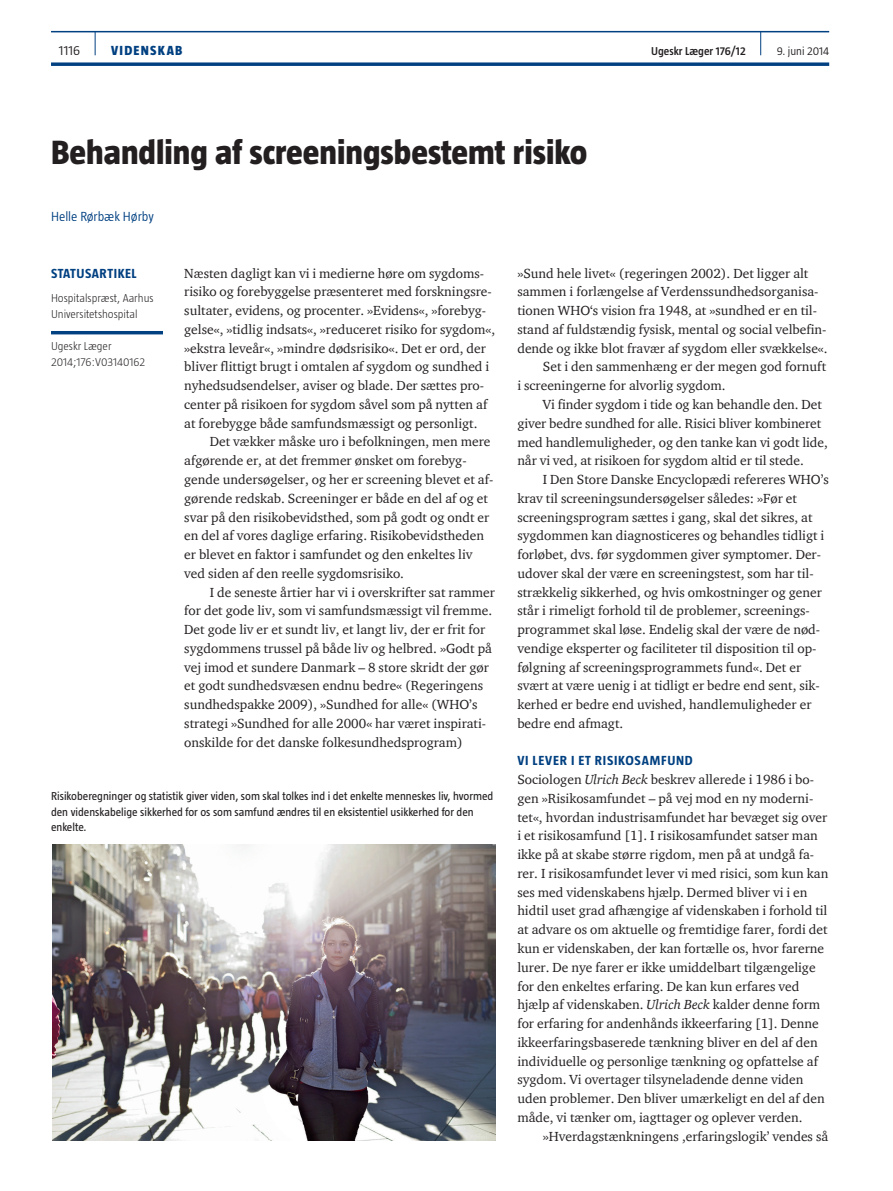
<style>
.page{position:relative;width:893px;height:1191px;background:#fff}
.page>*{position:absolute;margin:0;border:0;box-sizing:border-box;transform-origin:0 0}
.t1{font:800 34.5px "Taz";color:#231f20}
.t2{font:13.5px/18.8px "ITC Charter Com";color:#231f20}
.t3{font:700 13.5px "Taz";letter-spacing:.05em;color:#014081}
.t4{font:300 13.5px "Taz";color:#014081}
.t5{font:800 13.5px "Taz";letter-spacing:.095em;color:#014081}
.t6{font:300 13.5px "Taz";color:#231f20}
.t7{font:11.7px/15.8px "Taz";color:#231f20}
.t8{font:300 11.7px/15.8px "Taz";color:#231f20}
.t9{font:600 11.7px "Taz";color:#231f20}
.t10{font:300 11.7px "Taz";color:#231f20}
.s1{font-style:italic}
</style>
<div class="page">
<hr style="left:51px;top:31px;width:778px;height:1px;background:#014081">
<svg style="left:51px;top:62px;width:778px;height:4px;background:#235991"></svg>
<svg style="left:95px;top:32px;width:1px;height:23px"></svg>
<svg style="left:760px;top:32px;width:1px;height:23px"></svg>
<hr style="left:51px;top:331px;width:112px;height:3px;background:#014081">
<img style="left:52px;top:844px;width:444px;height:296px">
<p class="t6" style="left:59px;top:43px;width:23px">1116</p>
<p class="t5" style="left:111px;top:43px;width:73px">VIDENSKAB</p>
<p class="t9" style="left:651px;top:45px;width:96px">Ugeskr Læger 176/12</p>
<p class="t10" style="left:777px;top:45px;width:54px">9. juni 2014</p>
<h1 class="t1" style="left:51px;top:133px;width:538px">Behandling af screeningsbestemt risiko</h1>
<p class="t4" style="left:51px;top:209px;width:104px">Helle Rørbæk Hørby</p>
<p class="t3" style="left:51px;top:266px;width:87px">STATUSARTIKEL</p>
<p class="t8" style="left:51px;top:290px;width:104px">Hospitalspræst, Aarhus<br>Universitetshospital</p>
<p class="t8" style="left:51px;top:338px;width:96px">Ugeskr Læger<br>2014;176:V03140162</p>
<p class="t2" style="left:184px;top:263px;width:313px">Næsten dagligt kan vi i medierne høre om sygdoms&shy;risiko og forebyggelse præsenteret med forskningsre&shy;sultater, evidens, og procenter. »Evidens«, »forebyg&shy;gelse«, »tidlig indsats«, »reduceret risiko for sygdom«, »ekstra leveår«, »mindre dødsrisiko«. Det er ord, der bliver flittigt brugt i omtalen af sygdom og sundhed i nyhedsudsendelser, aviser og blade. Der sættes pro&shy;center på risikoen for sygdom såvel som på nytten af at forebygge både samfundsmæssigt og personligt.</p>
<p class="t2" style="left:184px;top:432px;width:311px;text-indent:26px">Det vækker måske uro i befolkningen, men mere afgørende er, at det fremmer ønsket om forebyg&shy;gende undersøgelser, og her er screening blevet et af&shy;gørende redskab. Screeninger er både en del af og et svar på den risikobevidsthed, som på godt og ondt er en del af vores daglige erfaring. Risikobevidstheden er blevet en faktor i samfundet og den enkeltes liv ved siden af den reelle sygdomsrisiko.</p>
<p class="t2" style="left:184px;top:582px;width:312px;text-indent:26px">I de seneste årtier har vi i overskrifter sat rammer for det gode liv, som vi samfundsmæssigt vil fremme.<br>Det gode liv er et sundt liv, et langt liv, der er frit for sygdommens trussel på både liv og helbred. »Godt på vej imod et sundere Danmark – 8 store skridt der gør et godt sundhedsvæsen endnu bedre« (Regeringens sundhedspakke 2009), »Sundhed for alle« (WHO’s strategi »Sundhed for alle 2000« har været inspirati&shy;onskilde for det danske folkesundhedsprogram)</p>
<p class="t7" style="left:51px;top:788px;width:444px">Risikoberegninger og statistik giver viden, som skal tolkes ind i det enkelte menneskes liv, hvormed den videnskabelige sikkerhed for os som samfund ændres til en eksistentiel usikkerhed for den enkelte.</p>
<p class="t2" style="left:517px;top:263px;width:293px">»Sund hele livet« (regeringen 2002). Det ligger alt</p>
<p class="t2" style="left:517px;top:282px;width:303px">sammen i forlængelse af Verdenssundhedsorganisa-</p>
<p class="t2" style="left:517px;top:301px;width:301px">tionen WHO‘s vision fra 1948, at »sundhed er en til-</p>
<p class="t2" style="left:517px;top:320px;width:311px">stand af fuldstændig fysisk, mental og social velbefin-</p>
<p class="t2" style="left:517px;top:338px;width:312px">dende og ikke blot fravær af sygdom eller svækkelse«.</p>
<p class="t2" style="left:543px;top:357px;width:285px">Set i den sammenhæng er der megen god fornuft</p>
<p class="t2" style="left:517px;top:376px;width:210px">i screeningerne for alvorlig sygdom.</p>
<p class="t2" style="left:543px;top:395px;width:280px">Vi finder sygdom i tide og kan behandle den. Det</p>
<p class="t2" style="left:517px;top:413px;width:305px">giver bedre sundhed for alle. Risici bliver kombineret</p>
<p class="t2" style="left:517px;top:432px;width:312px">med handlemuligheder, og den tanke kan vi godt lide,</p>
<p class="t2" style="left:517px;top:451px;width:288px">når vi ved, at risikoen for sygdom altid er til stede.</p>
<p class="t2" style="left:543px;top:470px;width:288px">I Den Store Danske Encyclopædi refereres WHO’s</p>
<p class="t2" style="left:517px;top:488px;width:281px">krav til screeningsundersøgelser således: »Før et</p>
<p class="t2" style="left:517px;top:507px;width:297px">screeningsprogram sættes i gang, skal det sikres, at</p>
<p class="t2" style="left:517px;top:526px;width:308px">sygdommen kan diagnosticeres og behandles tidligt i</p>
<p class="t2" style="left:517px;top:545px;width:305px">forløbet, dvs. før sygdommen giver symptomer. Der-</p>
<p class="t2" style="left:517px;top:563px;width:298px">udover skal der være en screeningstest, som har til-</p>
<p class="t2" style="left:517px;top:582px;width:306px">strækkelig sikkerhed, og hvis omkostninger og gener</p>
<p class="t2" style="left:517px;top:601px;width:294px">står i rimeligt forhold til de problemer, screenings-</p>
<p class="t2" style="left:517px;top:620px;width:304px">programmet skal løse. Endelig skal der være de nød-</p>
<p class="t2" style="left:517px;top:638px;width:301px">vendige eksperter og faciliteter til disposition til op-</p>
<p class="t2" style="left:517px;top:657px;width:285px">følgning af screeningsprogrammets fund«. Det er</p>
<p class="t2" style="left:517px;top:676px;width:304px">svært at være uenig i at tidligt er bedre end sent, sik-</p>
<p class="t2" style="left:517px;top:695px;width:296px">kerhed er bedre end uvished, handlemuligheder er</p>
<p class="t2" style="left:517px;top:713px;width:107px">bedre end afmagt.</p>
<p class="t3" style="left:517px;top:753px;width:177px">VI LEVER I ET RISIKOSAMFUND</p>
<p class="t2" style="left:517px;top:770px;width:313px">Sociologen <span class="s1">Ulrich Beck</span> beskrev allerede i 1986 i bo&shy;gen »Risikosamfundet – på vej mod en ny moderni&shy;tet«, hvordan industrisamfundet har bevæget sig over i et risikosamfund [1]. I risikosamfundet satser man ikke på at skabe større rigdom, men på at undgå fa&shy;rer. I risikosamfundet lever vi med risici, som kun kan ses med videnskabens hjælp. Dermed bliver vi i en hidtil uset grad afhængige af videnskaben i forhold til at advare os om aktuelle og fremtidige farer, fordi det kun er videnskaben, der kan fortælle os, hvor farerne lurer. De nye farer er ikke umiddelbart tilgængelige for den enkeltes erfaring. De kan kun erfares ved hjælp af videnskaben. <span class="s1">Ulrich Beck</span> kalder denne form for erfaring for andenhånds ikkeerfaring [1]. Denne ikkeerfaringsbaserede tænkning bliver en del af den individuelle og personlige tænkning og opfattelse af sygdom. Vi overtager tilsyneladende denne viden uden problemer. Den bliver umærkeligt en del af den måde, vi tænker om, iagttager og oplever verden.</p>
<p class="t2" style="left:543px;top:1126px;width:287px">»Hverdagstænkningens ,erfaringslogik’ vendes så</p>
</div>
